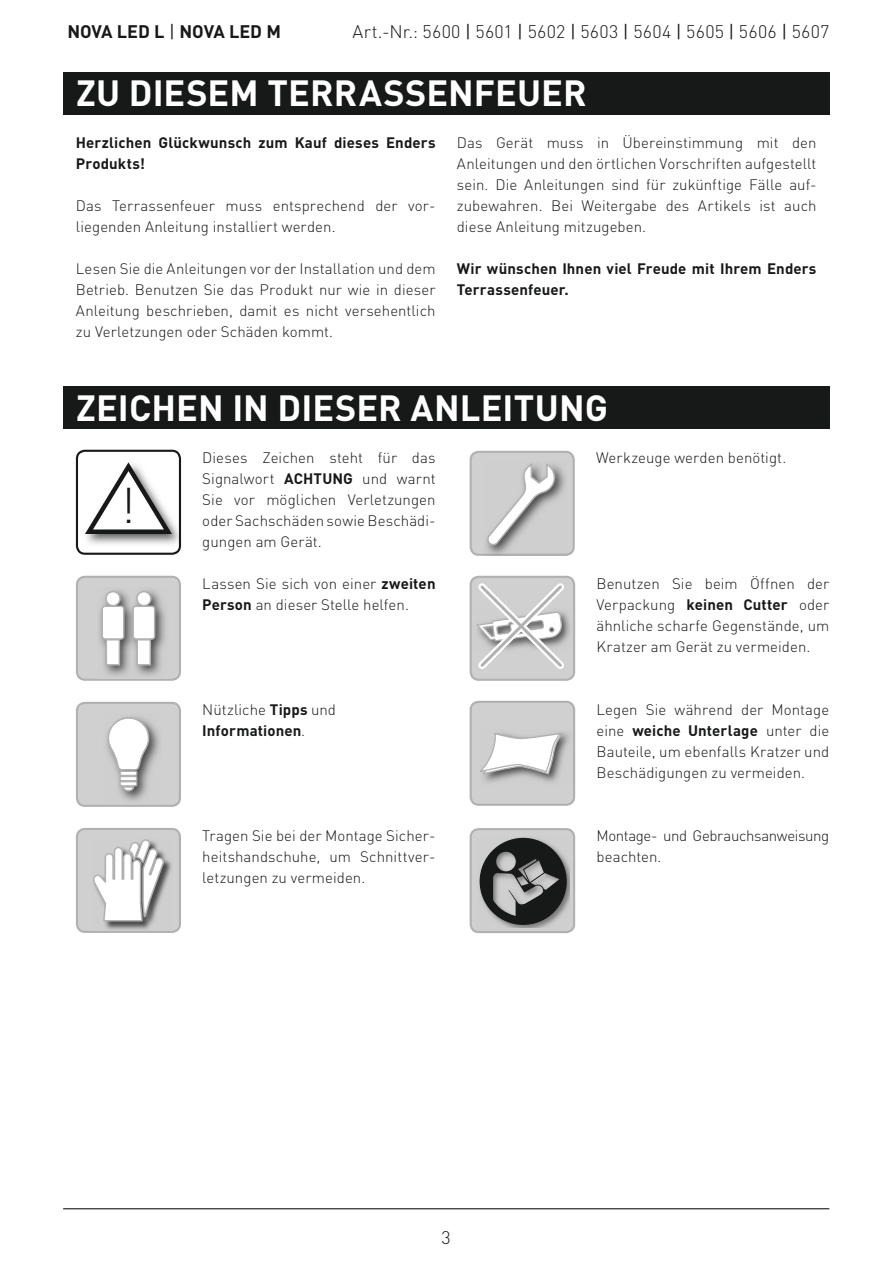
<style>
.page{position:relative;width:892px;height:1263px;background:#fff}
.page>*{position:absolute;margin:0;border:0;box-sizing:border-box;transform-origin:0 0}
.t1{font:300 49.5px "DIN Pro";color:#171818}
.t2{font:700 36px "DIN Pro";letter-spacing:.005em;color:#fff}
.t3{font:300 18px "DIN Pro";letter-spacing:.015em;color:#171818}
.t4{font:700 18px "DIN Pro";letter-spacing:-.005em;color:#171818}
.t5{font:300 15px/21px "DIN Pro";letter-spacing:.005em;color:#171818;text-align:justify}
.t6{font:700 15px/21px "DIN Pro";letter-spacing:.005em;color:#171818}
.t7{font:300 15px/21px "DIN Pro";letter-spacing:-.025em;color:#171818}
.s1{font-weight:400}
.s2{font-size:43.5px}
.s3{font-weight:700}
.s4{font-weight:300}
</style>
<div class="page">
<hr style="left:63px;top:1208px;width:765px;height:1px;background:#171818">
<div style="left:63px;top:72px;width:765px;height:42px;background:#171818"></div>
<div style="left:63px;top:386px;width:765px;height:43px;background:#171818"></div>
<img style="left:181px;top:460px;width:1px;height:86px">
<svg style="left:76px;top:450px;width:105px;height:105px"></svg>
<svg style="left:76px;top:576px;width:105px;height:105px"></svg>
<img style="left:97px;top:587px;width:71px;height:91px">
<div style="left:105px;top:591px;width:16px;height:15px;background:#fff;border:2px solid #b1b1b1;border-radius:50%"></div>
<div style="left:102px;top:606px;width:22px;height:33px;background:#fff;border-radius:3px"></div>
<div style="left:101px;top:605px;width:23px;height:34px;border:2px solid #b1b1b1;border-radius:3px"></div>
<div style="left:105px;top:639px;width:15px;height:26px;background:#fff;border:2px solid #b1b1b1"></div>
<div style="left:136px;top:591px;width:16px;height:15px;background:#fff;border:2px solid #b1b1b1;border-radius:50%"></div>
<div style="left:133px;top:606px;width:22px;height:33px;background:#fff;border-radius:3px"></div>
<div style="left:132px;top:605px;width:23px;height:34px;border:2px solid #b1b1b1;border-radius:3px"></div>
<div style="left:136px;top:639px;width:15px;height:26px;background:#fff;border:2px solid #b1b1b1"></div>
<svg style="left:76px;top:702px;width:105px;height:105px"></svg>
<svg style="left:76px;top:828px;width:105px;height:105px"></svg>
<svg style="left:469px;top:451px;width:105px;height:105px"></svg>
<svg style="left:469px;top:576px;width:106px;height:105px"></svg>
<svg style="left:469px;top:700px;width:106px;height:106px"></svg>
<svg style="left:469px;top:828px;width:106px;height:105px"></svg>
<p class="t4" style="left:67px;top:19px;width:215px">NOVA LED L <span class="s1">|</span> NOVA LED M</p>
<p class="t3" style="left:352px;top:19px;width:478px">Art.-Nr.: 5600 <span class="s1">|</span> 5601 <span class="s1">|</span> 5602 <span class="s1">|</span> 5603 <span class="s1">|</span> 5604 <span class="s1">|</span> 5605 <span class="s1">|</span> 5606 <span class="s1">|</span> 5607</p>
<h2 class="t2" style="left:76px;top:69px;width:512px">ZU DIESEM TERRASSENFEUER</h2>
<p class="t6" style="left:76px;top:132px;width:361px">Herzlichen Glückwunsch zum Kauf dieses Enders<br>Produkts!</p>
<p class="t5" style="left:76px;top:195px;width:361px">Das Terrassenfeuer muss entsprechend der vor&shy;liegenden Anleitung installiert werden.</p>
<p class="t5" style="left:76px;top:258px;width:361px">Lesen Sie die Anleitungen vor der Installation und dem Betrieb. Benutzen Sie das Produkt nur wie in dieser Anleitung beschrieben, damit es nicht versehentlich zu Verletzungen oder Schäden kommt.</p>
<p class="t5" style="left:456px;top:132px;width:361px">Das Gerät muss in Übereinstimmung mit den Anleitungen und den örtlichen Vorschriften aufgestellt sein. Die Anleitungen sind für zukünftige Fälle auf&shy;zubewahren. Bei Weitergabe des Artikels ist auch diese Anleitung mitzugeben.</p>
<p class="t6" style="left:456px;top:258px;width:361px">Wir wünschen Ihnen viel Freude mit Ihrem Enders<br>Terrassenfeuer.</p>
<h2 class="t2" style="left:76px;top:384px;width:533px">ZEICHEN IN DIESER ANLEITUNG</h2>
<h1 class="t1" style="left:120px;top:472px;width:17px">!<span class="s2">!</span></h1>
<p class="t5" style="left:202px;top:447px;width:235px">Dieses Zeichen steht für das Signalwort <span class="s3">ACHTUNG</span> und warnt Sie vor möglichen Verletzungen oder Sachschäden sowie Beschädi&shy;gungen am Gerät.</p>
<p class="t5" style="left:202px;top:573px;width:235px">Lassen Sie sich von einer <span class="s3">zweiten<br>Person</span> an dieser Stelle helfen.</p>
<p class="t6" style="left:202px;top:699px;width:135px"><span class="s4">Nützliche</span> Tipps <span class="s4">und<br></span>Informationen<span class="s4">.</span></p>
<p class="t5" style="left:202px;top:825px;width:235px">Tragen Sie bei der Montage Sicher&shy;heitshandschuhe, um Schnittver&shy;letzungen zu vermeiden.</p>
<p class="t3" style="left:441px;top:1225px;width:11px">3</p>
<p class="t5" style="left:595px;top:447px;width:192px">Werkzeuge werden benötigt.</p>
<p class="t5" style="left:596px;top:573px;width:234px">Benutzen Sie beim Öffnen der Verpackung <span class="s3">keinen Cutter</span> oder ähnliche scharfe Gegenstände, um Kratzer am Gerät zu vermeiden.</p>
<p class="t5" style="left:596px;top:699px;width:234px">Legen Sie während der Montage eine <span class="s3">weiche Unterlage</span> unter die Bauteile, um ebenfalls Kratzer und Beschädigungen zu vermeiden.</p>
<p class="t7" style="left:596px;top:825px;width:234px">Montage- und Gebrauchsanweisung beachten.</p>
</div>
